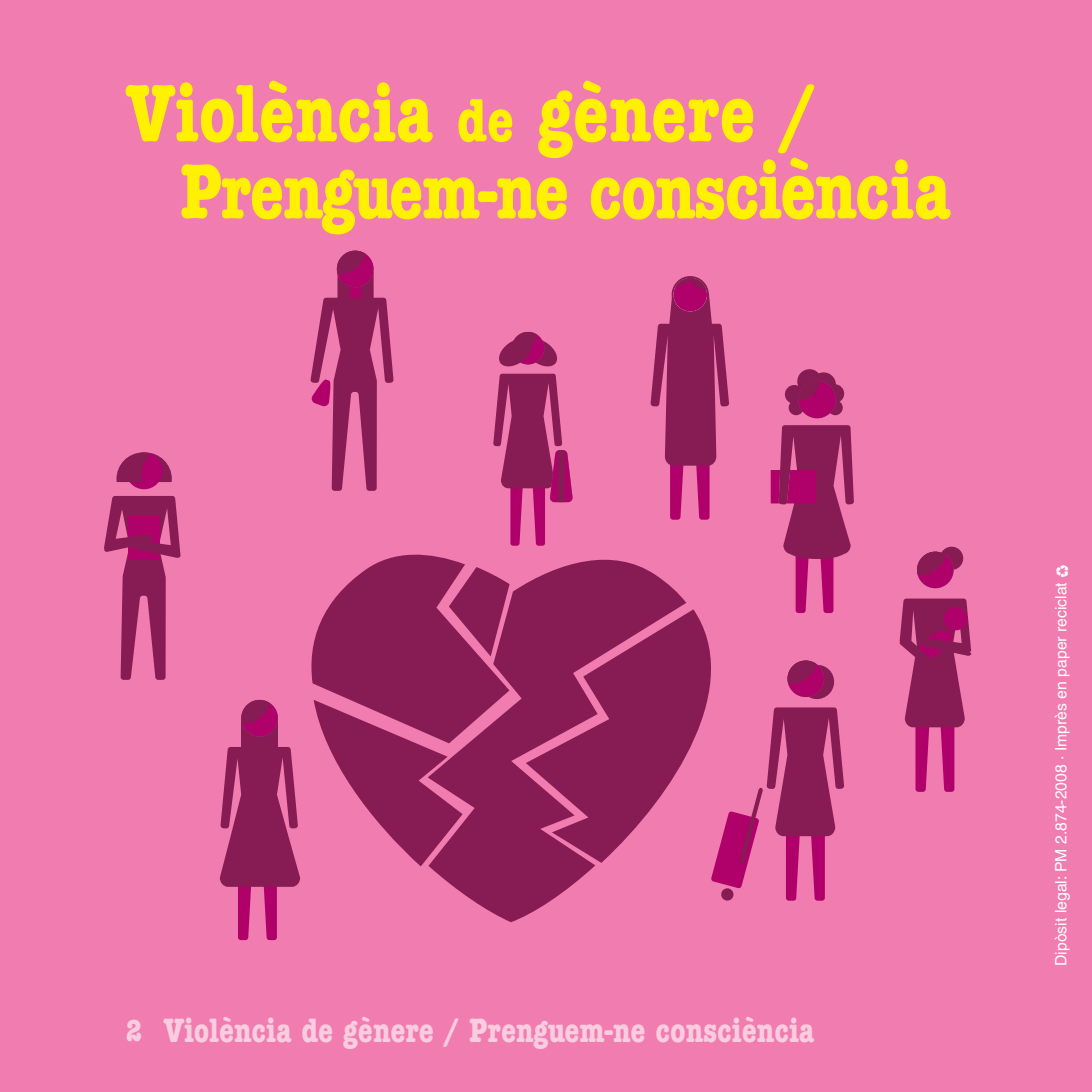
<style>
.page{position:relative;width:1092px;height:1092px;background:#fff}
.page>*{position:absolute;margin:0;border:0;box-sizing:border-box;transform-origin:0 0}
.t1{font:84px "CA Typewriter Bld";color:#fff101}
.t2{font:80.5px "CA Typewriter Bld";letter-spacing:-.02em;color:#fff101}
.t3{font:35px "CA Typewriter Bld";color:#f9ccdf}
.t4{font:31.5px "CA Typewriter Bld";color:#f9ccdf}
.t5{font:15.75px "Helvetica";color:#fff}
.s1{font-size:63px}
.s2{font-size:84px}
.s3{font-family:"Recycle";font-size:12.25px}
</style>
<div class="page">
<div style="left:0;top:0;width:1091px;height:1091px;background:#f17cb0"></div>
<svg style="left:787px;top:660px;width:48px;height:39px"></svg>
<svg style="left:711px;top:707px;width:133px;height:193px"></svg>
<div style="left:242px;top:721px;width:36px;height:33px;background:#861c53"></div>
<svg style="left:220px;top:746px;width:80px;height:194px"></svg>
<div style="left:241px;top:700px;width:37px;height:36px;background:#b0016a;border-radius:50%"></div>
<svg style="left:241px;top:699px;width:32px;height:26px"></svg>
<svg style="left:104px;top:496px;width:76px;height:183px"></svg>
<div style="left:126px;top:452px;width:36px;height:37px;background:#b0016a;border-radius:50%"></div>
<svg style="left:116px;top:452px;width:56px;height:30px"></svg>
<div style="left:916px;top:551px;width:37px;height:37px;background:#b0016a;border-radius:50%"></div>
<svg style="left:916px;top:546px;width:48px;height:31px"></svg>
<svg style="left:899px;top:598px;width:72px;height:193px"></svg>
<svg style="left:770px;top:425px;width:83px;height:188px"></svg>
<div style="left:788px;top:400px;width:15px;height:15px;background:#861c53;border-radius:50%"></div>
<div style="left:784px;top:385px;width:19px;height:19px;background:#861c53;border-radius:50%"></div>
<div style="left:797px;top:369px;width:24px;height:24px;background:#861c53;border-radius:50%"></div>
<div style="left:811px;top:372px;width:24px;height:25px;background:#861c53;border-radius:50%"></div>
<div style="left:825px;top:384px;width:19px;height:19px;background:#861c53;border-radius:50%"></div>
<div style="left:827px;top:400px;width:15px;height:15px;background:#861c53;border-radius:50%"></div>
<div style="left:798px;top:381px;width:37px;height:37px;background:#b0016a;border-radius:50%"></div>
<svg style="left:798px;top:381px;width:21px;height:18px"></svg>
<svg style="left:671px;top:276px;width:37px;height:37px"></svg>
<svg style="left:650px;top:278px;width:79px;height:241px"></svg>
<svg style="left:686px;top:609px;width:58px;height:253px"></svg>
<svg style="left:429px;top:559px;width:257px;height:363px;fill:#861c53"></svg>
<svg style="left:310px;top:251px;width:262px;height:615px"></svg>
<p class="t1" style="left:126px;top:57px;width:692px">Violència <span class="s1">de</span> gènere /</p>
<p class="t2" style="left:180px;top:138px;width:772px">Prenguem-ne cons<span class="s2">ciència</span></p>
<p class="t4" style="left:126px;top:1009px;width:17px">2</p>
<p class="t3" style="left:164px;top:1006px;width:652px">Violència de gènere / Prenguem-ne consciència</p>
<p class="t5" style="left:1051px;top:965px;width:403px;rotate:-90deg">Dipòsit legal: PM 2.874-2008 · Imprès en paper reciclat <span class="s3">C</span></p>
</div>
